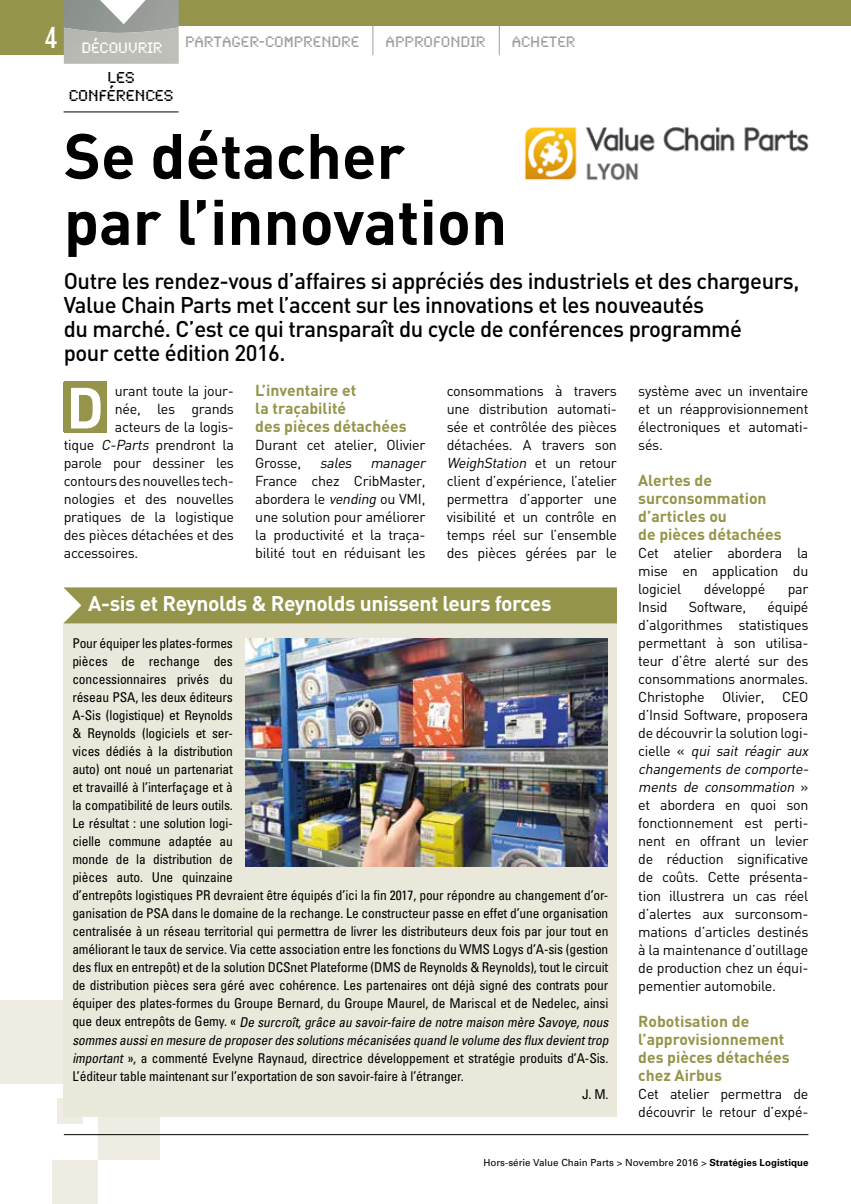
<style>
.page{position:relative;width:851px;height:1204px;background:#fff}
.page>*{position:absolute;margin:0;border:0;box-sizing:border-box;transform-origin:0 0}
.t1{font:700 63px/66px "DIN";color:#000}
.t2{font:700 57px "DIN";color:#fff}
.t3{font:700 condensed 30px "DIN Neuzeit Grotesk";color:#fff}
.t4{font:500 22.5px/24px "DIN";letter-spacing:-.02em;color:#000}
.t5{font:700 21px "DIN";letter-spacing:-.02em;color:#fff}
.t6{font:16.5px/18px "Synchro Plain";color:#000;text-align:center}
.t7{font:700 15.75px/18px "DIN";color:#94944a}
.t8{font:15.75px "Synchro Plain";color:#9d9d9c}
.t9{font:15.75px "Synchro Plain";color:#fff}
.t10{font:14.25px/18px "DIN";letter-spacing:-.02em;color:#000;text-align:justify}
.t11{font:italic 14.25px "DIN";color:#000}
.t12{font:condensed 13.5px "Univers";letter-spacing:-.01em;color:#000}
.t13{font:italic condensed 13.5px "Univers";color:#000}
.t14{font:9.75px "Univers";color:#000}
.s1{font-style:italic}
.s2{font-style:normal}
.s3{font-weight:700}
</style>
<div class="page">
<div style="left:0;top:0;width:850px;height:26px;background:#94944a"></div>
<svg style="left:372px;top:26px;width:1px;height:29px"></svg>
<svg style="left:499px;top:26px;width:1px;height:29px"></svg>
<div style="left:0;top:0;width:64px;height:55px;background:#94944a"></div>
<div style="left:0;top:999px;width:83px;height:84px;background:#efede3"></div>
<div style="left:58px;top:1098px;width:25px;height:25px;background:#efede3"></div>
<div style="left:98px;top:1098px;width:62px;height:61px;background:#efede3"></div>
<div style="left:52px;top:1159px;width:46px;height:44px;background:#efede3"></div>
<hr style="left:64px;top:1134px;width:744px;height:1px;background:#000">
<div style="left:64px;top:33px;width:115px;height:31px;background:#bdbdb7"></div>
<svg style="left:64px;top:0;width:115px;height:33px;background:#a6aaa6"></svg>
<hr style="left:64px;top:112px;width:114px;height:1px;background:#000">
<div style="left:64px;top:381px;width:42px;height:51px;background:#94944a"></div>
<img style="left:524px;top:127px;width:285px;height:54px">
<div style="left:64px;top:623px;width:553px;height:493px;background:#e9e8da"></div>
<div style="left:64px;top:587px;width:553px;height:36px;background:#94944a"></div>
<img style="left:246px;top:639px;width:361px;height:227px">
<h3 class="t3" style="left:45px;top:20px;width:14px">4</h3>
<p class="t9" style="left:81px;top:39px;width:83px">DÉCOUVRIR</p>
<p class="t8" style="left:185px;top:33px;width:176px">PARTAGER-COMPRENDRE</p>
<p class="t8" style="left:385px;top:33px;width:101px">APPROFONDIR</p>
<p class="t8" style="left:511px;top:33px;width:65px">ACHETER</p>
<p class="t6" style="left:69px;top:68px;width:106px">LES<br>CONFÉRENCES</p>
<h1 class="t1" style="left:64px;top:120px;width:445px">Se détacher par l’innovation</h1>
<p class="t4" style="left:64px;top:268px;width:737px">Outre les rendez-vous d’affaires si appréciés des industriels et des chargeurs, Value Chain Parts met l’accent sur les innovations et les nouveautés<br>du marché. C’est ce qui transparaît du cycle de conférences programmé<br>pour cette édition 2016.</p>
<p class="t10" style="left:115px;top:382px;width:121px">urant toute la jour-</p>
<p class="t10" style="left:115px;top:400px;width:121px">née, les grands</p>
<p class="t10" style="left:115px;top:418px;width:121px">acteurs de la logis-</p>
<p class="t10" style="left:64px;top:436px;width:172px">tique <span class="s1">C-Parts</span> prendront la</p>
<p class="t10" style="left:64px;top:454px;width:172px">parole pour dessiner les</p>
<p class="t10" style="left:64px;top:472px;width:172px">contours des nouvelles tech-</p>
<p class="t10" style="left:64px;top:490px;width:172px">nologies et des nouvelles</p>
<p class="t10" style="left:64px;top:508px;width:172px">pratiques de la logistique</p>
<p class="t10" style="left:64px;top:526px;width:172px">des pièces détachées et des</p>
<p class="t10" style="left:64px;top:544px;width:76px">accessoires.</p>
<p class="t7" style="left:255px;top:381px;width:153px">L’inventaire et<br>la traçabilité<br>des pièces détachées</p>
<p class="t10" style="left:255px;top:436px;width:172px">Durant cet atelier, Olivier<br>Grosse,</p>
<p class="t10" style="left:446px;top:382px;width:172px">consommations à travers une distribution automati&shy;sée et contrôlée des pièces détachées. A travers son <span class="s1">WeighStation</span> e t u n re t o u r client d’expérience, l’atelier permettra d’apporter une visibilité et un contrôle en temps réel sur l’ensemble des pièces gérées par le</p>
<p class="t10" style="left:638px;top:382px;width:172px">système avec un inventaire et un réapprovisionnement électroniques et automati&shy;sés.</p>
<h2 class="t2" style="left:66px;top:370px;width:39px">D</h2>
<p class="t11" style="left:320px;top:454px;width:110px">sales manager</p>
<p class="t10" style="left:255px;top:472px;width:172px">France chez CribMaster, abordera le <span class="s1">vending</span> ou VMI, une solution pour améliorer la productivité et la traça&shy;bilité tout en réduisant les</p>
<p class="t7" style="left:638px;top:471px;width:145px">Alertes de surconsommation d’articles ou<br>de pièces détachées</p>
<p class="t10" style="left:638px;top:544px;width:172px">Cet atelier abordera la mise en application du logiciel</p>
<p class="t10" style="left:703px;top:580px;width:63px">développé</p>
<p class="t10" style="left:787px;top:580px;width:22px">par</p>
<h3 class="t5" style="left:88px;top:590px;width:464px">A-sis et Reynolds &amp; Reynolds unissent leurs forces</h3>
<p class="t12" style="left:72px;top:635px;width:162px">Pour équiper les plates-formes</p>
<p class="t12" style="left:72px;top:653px;width:162px">pièces de rechange des</p>
<p class="t12" style="left:72px;top:671px;width:162px">concessionnaires privés du</p>
<p class="t12" style="left:72px;top:689px;width:162px">réseau PSA, les deux éditeurs</p>
<p class="t12" style="left:72px;top:707px;width:162px">A-Sis (logistique) et Reynolds</p>
<p class="t12" style="left:72px;top:725px;width:162px">&amp; Reynolds (logiciels et ser-</p>
<p class="t12" style="left:72px;top:743px;width:162px">vices dédiés à la distribution</p>
<p class="t12" style="left:72px;top:761px;width:162px">auto) ont noué un partenariat</p>
<p class="t12" style="left:72px;top:779px;width:162px">et travaillé à l’interfaçage et à</p>
<p class="t12" style="left:72px;top:797px;width:162px">la compatibilité de leurs outils.</p>
<p class="t12" style="left:72px;top:815px;width:162px">Le résultat : une solution logi-</p>
<p class="t12" style="left:72px;top:833px;width:162px">cielle commune adaptée au</p>
<p class="t12" style="left:72px;top:851px;width:162px">monde de la distribution de</p>
<p class="t12" style="left:72px;top:869px;width:162px">pièces auto. Une quinzaine</p>
<p class="t12" style="left:72px;top:887px;width:537px">d’entrepôts logistiques PR devraient être équipés d’ici la fin 2017, pour répondre au changement d’or-</p>
<p class="t12" style="left:72px;top:905px;width:537px">ganisation de PSA dans le domaine de la rechange. Le constructeur passe en effet d’une organisation</p>
<p class="t12" style="left:72px;top:923px;width:537px">centralisée à un réseau territorial qui permettra de livrer les distributeurs deux fois par jour tout en</p>
<p class="t12" style="left:72px;top:941px;width:537px">améliorant le taux de service. Via cette association entre les fonctions du WMS Logys d’A-sis (gestion</p>
<p class="t12" style="left:72px;top:959px;width:537px">des flux en entrepôt) et de la solution DCSnet Plateforme (DMS de Reynolds &amp; Reynolds), tout le circuit</p>
<p class="t12" style="left:72px;top:977px;width:537px">de distribution pièces sera géré avec cohérence. Les partenaires ont déjà signé des contrats pour</p>
<p class="t12" style="left:72px;top:995px;width:537px">équiper des plates-formes du Groupe Bernard, du Groupe Maurel, de Mariscal et de Nedelec, ainsi</p>
<p class="t13" style="left:72px;top:1013px;width:540px"><span class="s2">q u e d e u x e n t r e p ô ts d e G e m y. «</span> De surcroît,grâce au savoir-faire de notre maison mère Savoye,nous</p>
<p class="t13" style="left:72px;top:1031px;width:540px">sommes aussien mesure de proposerdes solutions mécanisées quand le volume des flux devienttrop</p>
<p class="t12" style="left:72px;top:1049px;width:537px"><span class="s1">important</span> », a commenté Evelyne Raynaud, directrice développement et stratégie produits d’A-Sis.</p>
<p class="t12" style="left:72px;top:1067px;width:393px">L’éditeur table maintenant sur l’exportation de son savoir-faire à l’étranger.</p>
<p class="t12" style="left:582px;top:1085px;width:28px">J. M.</p>
<p class="t10" style="left:638px;top:598px;width:175px;text-align:left;text-indent:129px">équipé d’algorithmes statistiques permettant à son utilisa&shy;teur d’être alerté sur des consommations anormales.<br>Christophe Olivier, CEO d’Insid Software, proposera de découvrir la solution logi&shy;c i e l le « <span class="s1">qui sait réagir aux changements de comporte&shy;ments de consommation</span> » et abordera en quoi son fonctionnement est perti&shy;nent en offrant un levier de réduction significative de coûts. Cette présenta&shy;tion illustrera un cas réel d’alertes aux surconsom&shy;mations d’articles destinés à la maintenance d’outillage de production chez un équi&shy;pementier automobile.</p>
<p class="t7" style="left:638px;top:1011px;width:153px">Robotisation de l’approvisionnement des pièces détachées chez Airbus</p>
<p class="t10" style="left:638px;top:1084px;width:172px">Cet atelier permettra de découvrir le retour d’expé-</p>
<p class="t10" style="left:638px;top:598px;width:31px">Insid</p>
<p class="t10" style="left:688px;top:598px;width:59px">Software,</p>
<p class="t14" style="left:483px;top:1155px;width:326px">Hors-série Value Chain Parts &gt; Novembre 2016 &gt; <span class="s3">Stratégies Logistique</span></p>
</div>
